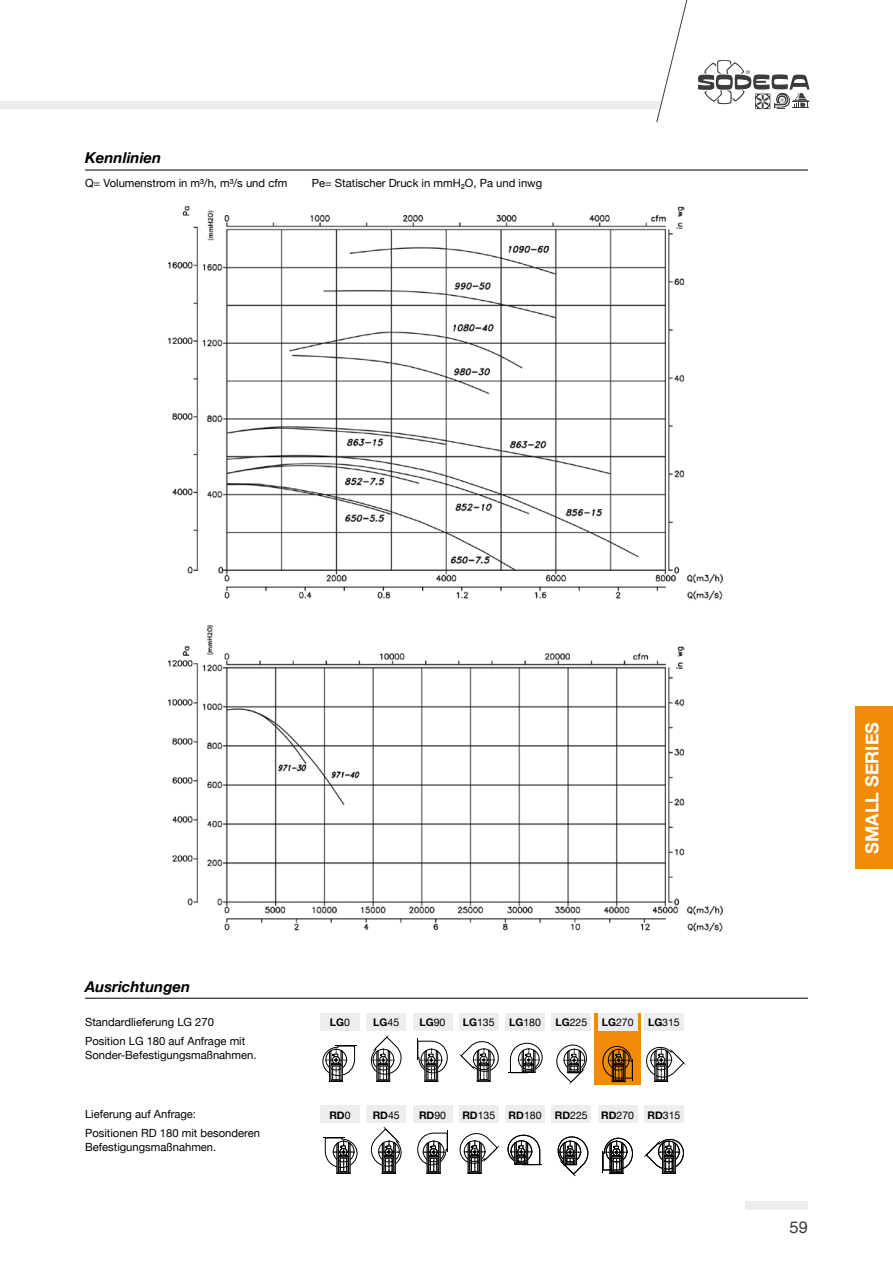
<style>
.page{position:relative;width:893px;height:1263px;background:#fff}
.page>*{position:absolute;margin:0;border:0;box-sizing:border-box;transform-origin:0 0}
.t1{font:700 18px "Helvetica Neue";color:#fff}
.t2{font:16.5px "Helvetica";color:#3c3c3b}
.t3{font:italic 700 15px "Helvetica Neue";color:#000}
.t4{font:11.25px/13.5px "Helvetica Neue";color:#000}
.t5{font:10.5px "Helvetica Neue";color:#000}
.t6{font:700 10.5px "Helvetica Neue";color:#000}
.s1{font-weight:400}
.s2{font-weight:700}
</style>
<div class="page">
<div style="left:855px;top:706px;width:38px;height:163px;background:#f18a04"></div>
<div style="left:746px;top:1202px;width:62px;height:8px;background:#ededed"></div>
<svg style="left:0;top:0;width:688px;height:123px"></svg>
<svg style="left:698px;top:60px;width:112px;height:49px"></svg>
<img style="left:168px;top:206px;width:555px;height:726px">
<hr style="left:85px;top:170px;width:723px;height:1px;background:#000">
<hr style="left:85px;top:998px;width:723px;height:1px;background:#000">
<div style="left:320px;top:1106px;width:40px;height:17px;background:#ededed"></div>
<div style="left:366px;top:1106px;width:40px;height:17px;background:#ededed"></div>
<div style="left:413px;top:1106px;width:39px;height:17px;background:#ededed"></div>
<div style="left:459px;top:1106px;width:40px;height:17px;background:#ededed"></div>
<div style="left:505px;top:1106px;width:40px;height:17px;background:#ededed"></div>
<div style="left:551px;top:1106px;width:40px;height:17px;background:#ededed"></div>
<div style="left:598px;top:1106px;width:40px;height:17px;background:#ededed"></div>
<div style="left:644px;top:1106px;width:40px;height:17px;background:#ededed"></div>
<svg style="left:323px;top:1137px;width:34px;height:37px"></svg>
<svg style="left:370px;top:1127px;width:32px;height:47px"></svg>
<svg style="left:417px;top:1130px;width:31px;height:44px"></svg>
<svg style="left:459px;top:1133px;width:40px;height:41px"></svg>
<svg style="left:508px;top:1135px;width:34px;height:30px"></svg>
<svg style="left:557px;top:1136px;width:32px;height:40px"></svg>
<svg style="left:603px;top:1138px;width:30px;height:36px"></svg>
<svg style="left:644px;top:1138px;width:40px;height:36px"></svg>
<div style="left:594px;top:1013px;width:47px;height:71px;background:#f18a04"></div>
<svg style="left:602px;top:1046px;width:31px;height:36px"></svg>
<div style="left:320px;top:1013px;width:40px;height:17px;background:#ededed"></div>
<div style="left:366px;top:1013px;width:40px;height:17px;background:#ededed"></div>
<div style="left:413px;top:1013px;width:39px;height:17px;background:#ededed"></div>
<div style="left:459px;top:1013px;width:40px;height:17px;background:#ededed"></div>
<div style="left:505px;top:1013px;width:40px;height:17px;background:#ededed"></div>
<div style="left:551px;top:1013px;width:40px;height:17px;background:#ededed"></div>
<div style="left:598px;top:1013px;width:40px;height:17px;background:#ededed"></div>
<div style="left:644px;top:1013px;width:40px;height:17px;background:#ededed"></div>
<svg style="left:322px;top:1046px;width:34px;height:36px"></svg>
<svg style="left:370px;top:1035px;width:32px;height:47px"></svg>
<svg style="left:417px;top:1038px;width:31px;height:44px"></svg>
<svg style="left:459px;top:1041px;width:40px;height:41px"></svg>
<svg style="left:508px;top:1043px;width:35px;height:30px"></svg>
<svg style="left:556px;top:1044px;width:31px;height:40px"></svg>
<svg style="left:646px;top:1046px;width:40px;height:36px"></svg>
<h3 class="t3" style="left:85px;top:146px;width:78px">Kennlinien</h3>
<p class="t4" style="left:85px;top:177px;width:204px">Q= Volumenstrom in m³/h, m³/s und cfm</p>
<p class="t4" style="left:312px;top:177px;width:232px">Pe= Statischer Druck in mmH₂O, Pa und inwg</p>
<h3 class="t3" style="left:85px;top:974px;width:107px">Ausrichtungen</h3>
<p class="t4" style="left:85px;top:1016px;width:130px">Standardlieferung LG 270</p>
<p class="t4" style="left:85px;top:1035px;width:173px">Position LG 180 auf Anfrage mit<br>Sonder-Befestigungsmaßnahmen.</p>
<p class="t4" style="left:85px;top:1108px;width:113px">Lieferung auf Anfrage:</p>
<p class="t4" style="left:85px;top:1127px;width:177px">Positionen RD 180 mit besonderen<br>Befestigungsmaßnahmen.</p>
<p class="t6" style="left:330px;top:1014px;width:22px">LG<span class="s1">0</span></p>
<p class="t6" style="left:373px;top:1014px;width:27px">LG<span class="s1">45</span></p>
<p class="t6" style="left:420px;top:1014px;width:27px">LG<span class="s1">90</span></p>
<p class="t5" style="left:463px;top:1015px;width:33px"><span class="s2">LG</span>135</p>
<p class="t5" style="left:509px;top:1015px;width:33px"><span class="s2">LG</span>180</p>
<p class="t5" style="left:555px;top:1015px;width:33px"><span class="s2">LG</span>225</p>
<p class="t5" style="left:602px;top:1015px;width:33px"><span class="s2">LG</span>270</p>
<p class="t5" style="left:648px;top:1015px;width:33px"><span class="s2">LG</span>315</p>
<p class="t6" style="left:329px;top:1107px;width:23px">RD<span class="s1">0</span></p>
<p class="t6" style="left:373px;top:1107px;width:29px">RD<span class="s1">45</span></p>
<p class="t6" style="left:419px;top:1107px;width:29px">RD<span class="s1">90</span></p>
<p class="t5" style="left:462px;top:1107px;width:34px"><span class="s2">RD</span>135</p>
<p class="t5" style="left:509px;top:1107px;width:34px"><span class="s2">RD</span>180</p>
<p class="t5" style="left:555px;top:1107px;width:34px"><span class="s2">RD</span>225</p>
<p class="t5" style="left:601px;top:1107px;width:34px"><span class="s2">RD</span>270</p>
<p class="t5" style="left:647px;top:1107px;width:34px"><span class="s2">RD</span>315</p>
<h1 class="t1" style="left:858px;top:853px;width:133px;rotate:-90deg">SMALL SERIES</h1>
<h2 class="t2" style="left:790px;top:1214px;width:20px">59</h2>
</div>
